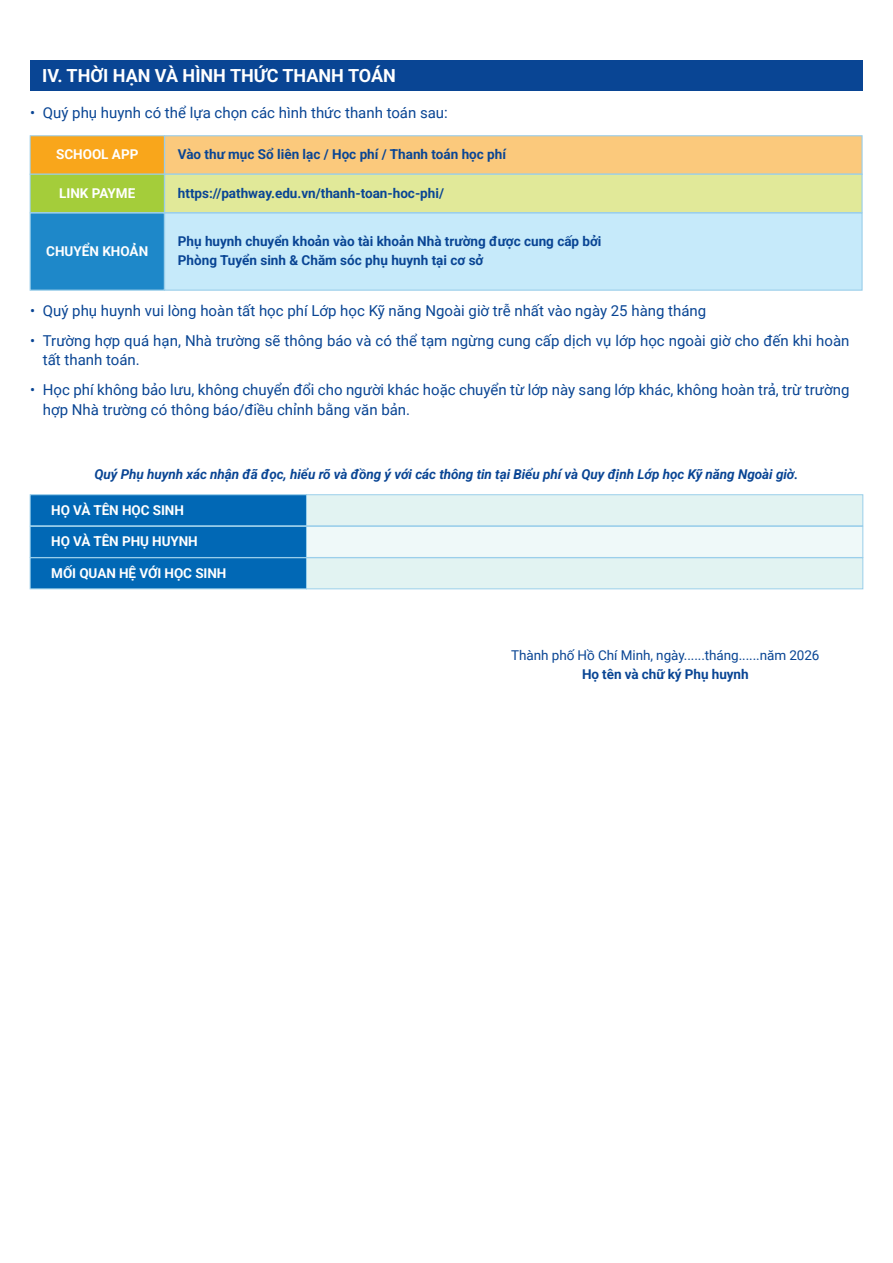
<style>
.page{position:relative;width:893px;height:1263px;background:#fff}
.page>*{position:absolute;margin:0;border:0;box-sizing:border-box;transform-origin:0 0}
.t1{font:700 18px "Roboto";color:#fff}
.t2{font:15px/19.5px "Roboto";color:#094594}
.t3{font:700 13.5px/19.5px "Roboto";color:#094594}
.t4{font:italic 700 13.5px "Roboto";color:#094594}
.t5{font:700 13.5px "Roboto";letter-spacing:-.005em;color:#fff}
.t6{font:13.5px "Roboto";letter-spacing:-.005em;color:#094594}
</style>
<div class="page">
<div style="left:30px;top:135px;width:135px;height:40px;background:#f9a61b;border:1px solid #9aceea"></div>
<div style="left:164px;top:135px;width:699px;height:40px;background:#fbc97c;border:1px solid #9aceea"></div>
<div style="left:30px;top:174px;width:135px;height:39px;background:#a4cd3a;border:1px solid #9aceea"></div>
<div style="left:164px;top:174px;width:699px;height:39px;background:#e1e999;border:1px solid #9aceea"></div>
<div style="left:30px;top:212px;width:135px;height:79px;background:#1e88c9;border:1px solid #9aceea"></div>
<div style="left:164px;top:212px;width:699px;height:79px;background:#c6eafa;border:1px solid #9aceea"></div>
<div style="left:30px;top:60px;width:833px;height:31px;background:#094594"></div>
<div style="left:306px;top:494px;width:557px;height:32px;background:#e2f3f2;border:1px solid #9acfeb"></div>
<div style="left:306px;top:557px;width:557px;height:32px;background:#e2f3f2;border:1px solid #9acfeb"></div>
<div style="left:30px;top:494px;width:277px;height:32px;background:#0168b5;border:1px solid #9acfeb"></div>
<div style="left:30px;top:557px;width:277px;height:32px;background:#0168b5;border:1px solid #9acfeb"></div>
<div style="left:306px;top:526px;width:557px;height:32px;background:#eff9f9;border:1px solid #9acfeb"></div>
<div style="left:30px;top:526px;width:277px;height:32px;background:#0168b5;border:1px solid #9acfeb"></div>
<p class="t1" style="left:42px;top:63px;width:355px">IV. THỜI HẠN VÀ HÌNH THỨC THANH TOÁN</p>
<p class="t2" style="left:30px;top:102px;width:419px">• Quý phụ huynh có thể lựa chọn các hình thức thanh toán sau:</p>
<p class="t5" style="left:56px;top:145px;width:84px">SCHOOL APP</p>
<p class="t3" style="left:178px;top:144px;width:330px">Vào thư mục Sổ liên lạc / Học phí / Thanh toán học phí</p>
<p class="t5" style="left:59px;top:184px;width:78px">LINK PAYME</p>
<p class="t3" style="left:178px;top:183px;width:268px">https://pathway.edu.vn/thanh-toan-hoc-phi/</p>
<p class="t3" style="left:178px;top:231px;width:425px">Phụ huynh chuyển khoản vào tài khoản Nhà trường được cung cấp bởi<br>Phòng Tuyển sinh &amp; Chăm sóc phụ huynh tại cơ sở</p>
<p class="t5" style="left:46px;top:242px;width:103px">CHUYỂN KHOẢN</p>
<p class="t2" style="left:30px;top:300px;width:678px">• Quý phụ huynh vui lòng hoàn tất học phí Lớp học Kỹ năng Ngoài giờ trễ nhất vào ngày 25 hàng tháng</p>
<p class="t2" style="left:43px;top:330px;width:808px;text-indent:-13px">• Trường hợp quá hạn, Nhà trường sẽ thông báo và có thể tạm ngừng cung cấp dịch vụ lớp học ngoài giờ cho đến khi hoàn tất thanh toán.</p>
<p class="t2" style="left:43px;top:380px;width:808px;text-indent:-13px">• Học phí không bảo lưu, không chuyển đổi cho người khác hoặc chuyển từ lớp này sang lớp khác, không hoàn trả, trừ trường hợp Nhà trường có thông báo/điều chỉnh bằng văn bản.</p>
<p class="t4" style="left:94px;top:465px;width:705px">Quý Phụ huynh xác nhận đã đọc, hiểu rõ và đồng ý với các thông tin tại Biểu phí và Quy định Lớp học Kỹ năng Ngoài giờ.</p>
<p class="t5" style="left:51px;top:501px;width:134px">HỌ VÀ TÊN HỌC SINH</p>
<p class="t5" style="left:51px;top:532px;width:148px">HỌ VÀ TÊN PHỤ HUYNH</p>
<p class="t5" style="left:51px;top:564px;width:177px">MỐI QUAN HỆ VỚI HỌC SINH</p>
<p class="t6" style="left:511px;top:645px;width:310px">Thành phố Hồ Chí Minh, ngày......tháng......năm 2026</p>
<p class="t3" style="left:582px;top:664px;width:168px">Họ tên và chữ ký Phụ huynh</p>
</div>
